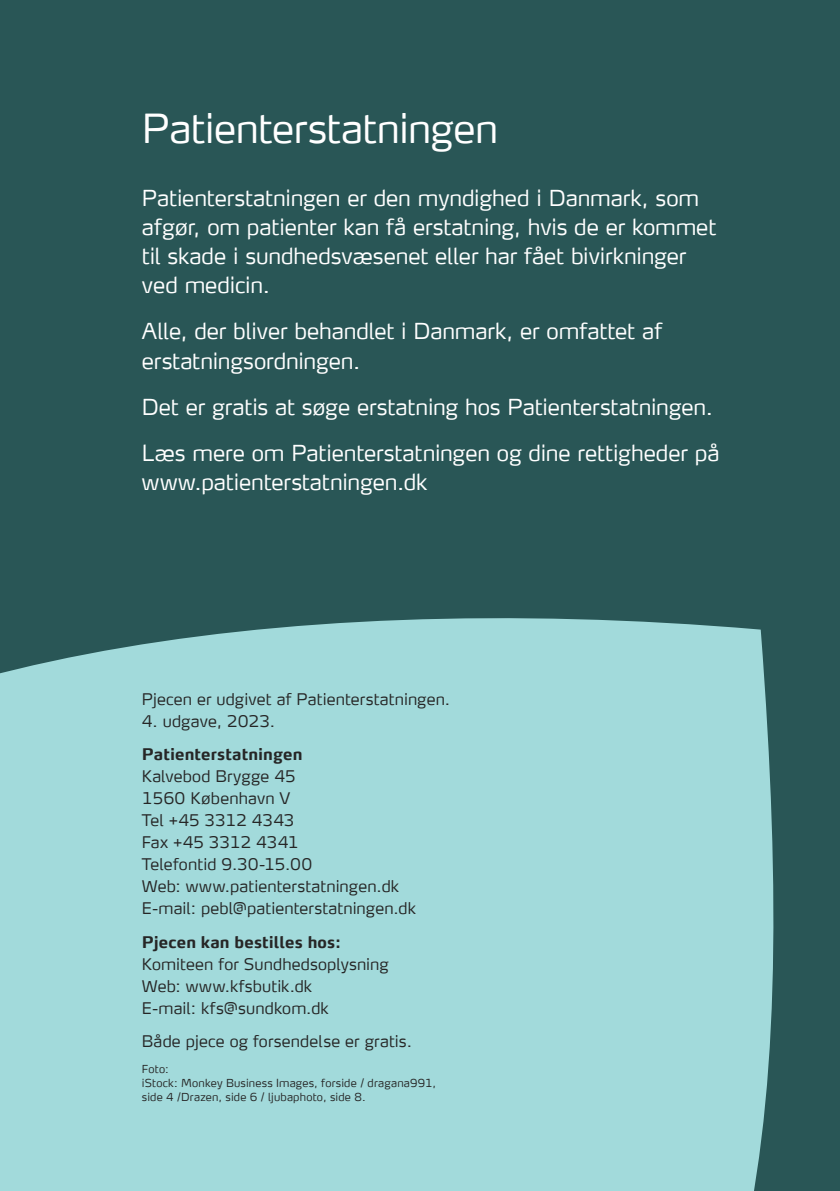
<style>
.page{position:relative;width:840px;height:1191px;background:#fff}
.page>*{position:absolute;margin:0;border:0;box-sizing:border-box;transform-origin:0 0}
.Bagside1{font:300 40px "Max TF";letter-spacing:-.015em;color:#fff}
.Bagside2{font:300 22px/29px "Max TF";letter-spacing:-.005em;color:#fff}
.Kolofon{font:300 16px/22px "Max TF";letter-spacing:.01em;color:#262626}
.Kolofon2{font:700 16px "Max TF";letter-spacing:.01em;color:#262626}
.Foto{font:300 11px/14px "Max TF";letter-spacing:.02em;color:#262626}
</style>
<div class="page">
<div style="left:0;top:0;width:839px;height:1191px;background:#295656"></div>
<div style="left:0;top:618px;width:774px;height:573px;background:#a2dadb"></div>
<h1 class="Bagside1" style="left:142px;top:104px;width:357px">Patienterstatningen</h1>
<p class="Bagside2" style="left:142px;top:183px;width:575px">Patienterstatningen er den myndighed i Danmark, som afgør, om patienter kan få erstatning, hvis de er kommet til skade i sundhedsvæsenet eller har fået bivirkninger ved medicin.</p>
<p class="Bagside2" style="left:142px;top:316px;width:521px">Alle, der bliver behandlet i Danmark, er omfattet af erstatningsordningen.</p>
<p class="Bagside2" style="left:142px;top:391px;width:572px">Det er gratis at søge erstatning hos Patienterstatningen.</p>
<p class="Bagside2" style="left:142px;top:437px;width:578px">Læs mere om Patienterstatningen og dine rettigheder på www.patienterstatningen.dk</p>
<p class="Kolofon" style="left:142px;top:688px;width:309px">Pjecen er udgivet af Patienterstatningen.</p>
<p class="Kolofon" style="left:142px;top:710px;width:135px">4. udgave, 2023.</p>
<p class="Kolofon2" style="left:142px;top:744px;width:162px">Patienterstatningen</p>
<p class="Kolofon" style="left:142px;top:765px;width:275px">Kalvebod Brygge 45<br>1560 København V<br>Tel +45 3312 4343<br>Fax +45 3312 4341<br>Telefontid 9.30-15.00<br>Web: www.patienterstatningen.dk<br>E-mail: pebl@patienterstatningen.dk</p>
<p class="Kolofon2" style="left:142px;top:932px;width:201px">Pjecen kan bestilles hos:</p>
<p class="Kolofon" style="left:142px;top:952px;width:248px">Komiteen for Sundhedsoplysning<br>Web: www.kfsbutik.dk<br>E-mail: kfs@sundkom.dk</p>
<p class="Kolofon" style="left:142px;top:1030px;width:271px">Både pjece og forsendelse er gratis.</p>
<p class="Foto" style="left:142px;top:1061px;width:295px">Foto:<br>iStock: Monkey Business Images, forside / dragana991, side 4 /Drazen, side 6 / ljubaphoto, side 8.</p>
</div>
